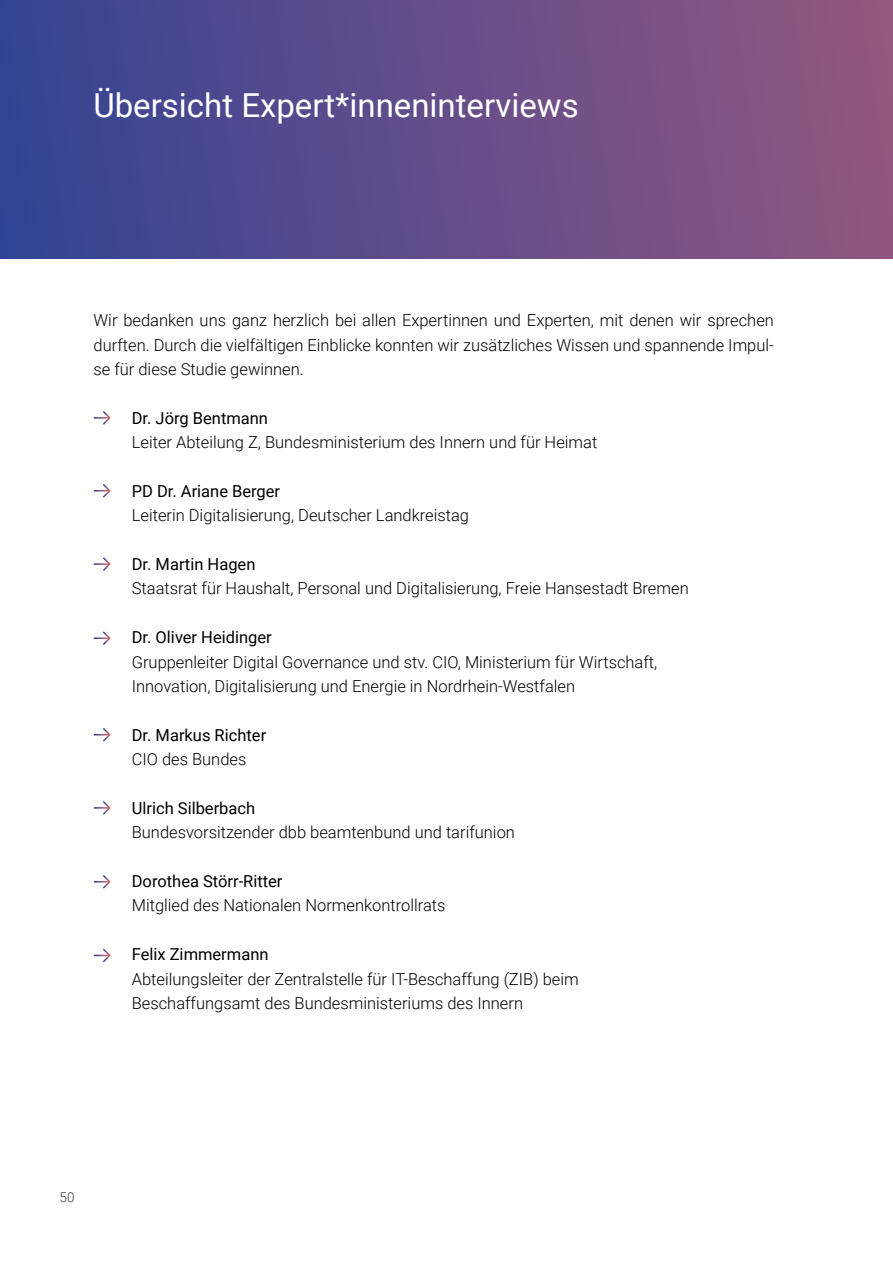
<style>
.page{position:relative;width:893px;height:1263px;background:#fff}
.page>*{position:absolute;margin:0;border:0;box-sizing:border-box;transform-origin:0 0}
.t1{font:33px "Roboto";color:#fff}
.t2{font:300 16.5px/24.3px "Roboto";color:#000}
.t3{font:16.5px "Roboto";color:#000}
.t4{font:300 13.5px "Roboto";color:#393938}
</style>
<div class="page">
<div style="left:0;top:0;width:893px;height:258px;background:linear-gradient(to right,#334493,#93577f)"></div>
<svg style="left:94px;top:411px;width:17px;height:14px"></svg>
<svg style="left:94px;top:484px;width:17px;height:14px"></svg>
<svg style="left:94px;top:557px;width:17px;height:14px"></svg>
<svg style="left:94px;top:631px;width:17px;height:14px"></svg>
<svg style="left:94px;top:728px;width:17px;height:14px"></svg>
<svg style="left:94px;top:801px;width:17px;height:14px"></svg>
<svg style="left:94px;top:875px;width:17px;height:14px"></svg>
<svg style="left:94px;top:948px;width:17px;height:14px"></svg>
<h1 class="t1" style="left:93px;top:82px;width:487px">Übersicht Expert*inneninterviews</h1>
<p class="t2" style="left:94px;top:308px;width:682px;text-align:justify">Wir bedanken uns ganz herzlich bei allen Expertinnen und Experten, mit denen wir sprechen durften. Durch die vielfältigen Einblicke konnten wir zusätzliches Wissen und spannende Impul&shy;se für diese Studie gewinnen.</p>
<p class="t3" style="left:132px;top:406px;width:138px">Dr. Jörg Bentmann</p>
<p class="t2" style="left:132px;top:430px;width:467px">Leiter Abteilung Z, Bundesministerium des Innern und für Heimat</p>
<p class="t3" style="left:132px;top:479px;width:150px">PD Dr. Ariane Berger</p>
<p class="t2" style="left:132px;top:503px;width:339px">Leiterin Digitalisierung, Deutscher Landkreistag</p>
<p class="t3" style="left:132px;top:553px;width:125px">Dr. Martin Hagen</p>
<p class="t2" style="left:132px;top:576px;width:558px">Staatsrat für Haushalt, Personal und Digitalisierung, Freie Hansestadt Bremen</p>
<p class="t3" style="left:132px;top:626px;width:142px">Dr. Oliver Heidinger</p>
<p class="t2" style="left:132px;top:649px;width:527px">Gruppenleiter Digital Governance und stv. CIO, Ministerium für Wirtschaft,<br>Innovation, Digitalisierung und Energie in Nordrhein-Westfalen</p>
<p class="t3" style="left:132px;top:723px;width:136px">Dr. Markus Richter</p>
<p class="t2" style="left:132px;top:746px;width:116px">CIO des Bundes</p>
<p class="t3" style="left:132px;top:796px;width:125px">Ulrich Silberbach</p>
<p class="t2" style="left:132px;top:820px;width:385px">Bundesvorsitzender dbb beamtenbund und tarifunion</p>
<p class="t3" style="left:132px;top:869px;width:152px">Dorothea Störr-Ritter</p>
<p class="t2" style="left:132px;top:893px;width:315px">Mitglied des Nationalen Normenkontrollrats</p>
<p class="t3" style="left:132px;top:943px;width:138px">Felix Zimmermann</p>
<p class="t2" style="left:132px;top:966px;width:448px">Abteilungsleiter der Zentralstelle für IT-Beschaffung (ZIB) beim<br>Beschaffungsamt des Bundesministeriums des Innern</p>
<p class="t4" style="left:60px;top:1187px;width:16px">50</p>
</div>
